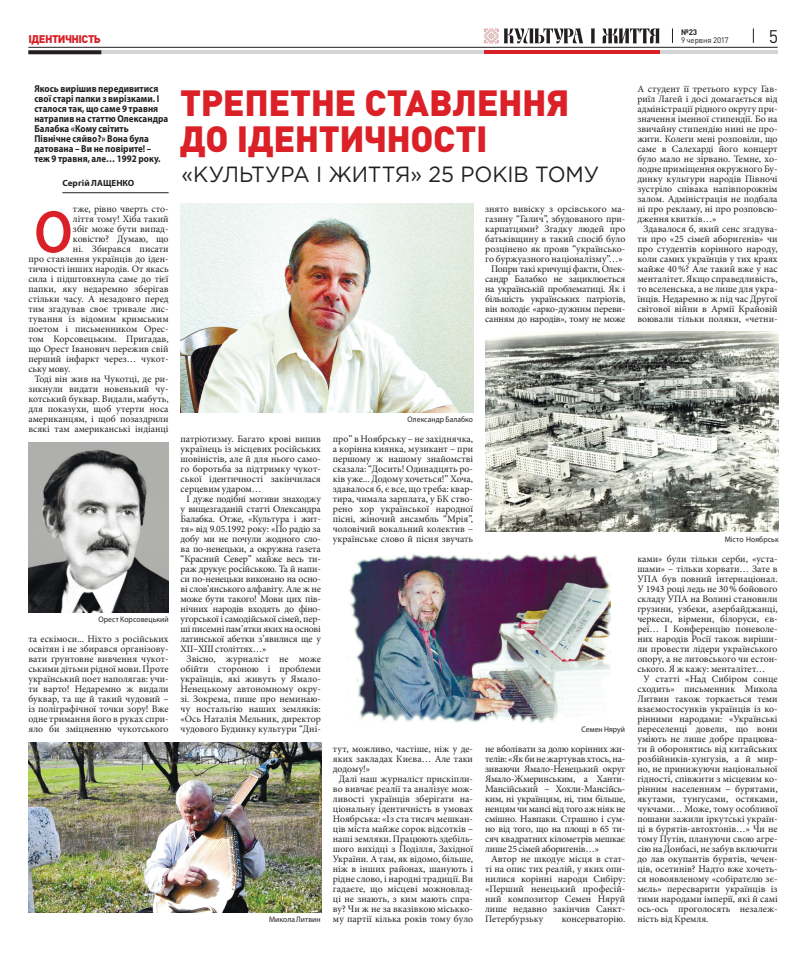
<style>
.page{position:relative;width:806px;height:964px;background:#fff}
.page>*{position:absolute;margin:0;border:0;box-sizing:border-box;transform-origin:0 0}
.BUKVICA{font:600 60.3px "Myriad Pro";color:#db2027;scale:.89 1}
.КЖ_ЗАГОЛ_сірий_32_М{font:900 36px/36px "DIN Pro";letter-spacing:-.015em;color:#db2027}
.PODZAGOLOVOK_2{font:22px "Gotham Pro";letter-spacing:-.005em;color:#231f20;scale:.96 1}
.t1{font:18px "DIN Pro";color:#231f20}
.naz_Rubriki{font:900 11px "DIN Pro";letter-spacing:-.045em;color:#d62128}
.КЖ_текст_9_10___Bold{font:700 10px/10px "Myriad Pro";letter-spacing:.005em;color:#231f20;scale:.9 1}
.КЖ_текст_9_10{font:9.8px/10px "Minion Pro";color:#231f20;text-align:justify}
.BUKVICA-2{font:9.8px "Minion Pro";color:#231f20}
.КЖ_АВТОР_Верх{font:700 9px "Myriad Pro";letter-spacing:.005em;color:#231f20}
.КЖ_АВТОР_низ{font:8px "Myriad Pro";letter-spacing:.01em;color:#231f20;scale:.95 1}
.t2{font:8px "DIN Pro";letter-spacing:-.02em;color:#231f20}
.t3{font:700 8px "DIN Pro";color:#231f20}
</style>
<div class="page">
<svg style="left:483px;top:28px;width:176px;height:16px"></svg>
<hr style="left:28px;top:47px;width:749px;height:1px;background:#231f20">
<svg style="left:752px;top:28px;width:1px;height:15px"></svg>
<svg style="left:672px;top:28px;width:1px;height:15px"></svg>
<hr style="left:28px;top:50px;width:749px;height:4px;background:#d4d5d4">
<hr style="left:483px;top:50px;width:176px;height:4px;background:#d62128">
<svg style="left:28px;top:50px;width:73px;height:4px"></svg>
<hr style="left:62px;top:193px;width:106px;height:1px;background:#231f20">
<img style="left:181px;top:203px;width:292px;height:210px">
<img style="left:28px;top:443px;width:141px;height:169px">
<img style="left:348px;top:552px;width:261px;height:170px">
<img style="left:485px;top:332px;width:292px;height:200px">
<img style="left:28px;top:742px;width:293px;height:170px">
<p class="t3" style="left:680px;top:27px;width:18px">№23</p>
<p class="naz_Rubriki" style="left:28px;top:32px;width:74px">ІДЕНТИЧНІСТЬ</p>
<p class="t2" style="left:680px;top:35px;width:49px">9 червня 2017</p>
<p class="t1" style="left:768px;top:24px;width:11px">5</p>
<p class="КЖ_текст_9_10___Bold" style="left:34px;top:84px;width:150px">Якось вирішив передивитися свої старі папки з вирізками. І сталося так, що саме 9 травня натрапив на статтю Олександра<br>Балабка «Кому світить<br>Північне сяйво?» Вона була датована – Ви не повірите! – теж 9 травня, але… 1992 року.</p>
<p class="КЖ_АВТОР_Верх" style="left:62px;top:177px;width:73px">Сергій ЛАЩЕНКО</p>
<p class="BUKVICA" style="left:34px;top:194px;width:44px">О</p>
<p class="BUKVICA-2" style="left:73px;top:203px;width:97px">тже, рівно чверть сто-</p>
<p class="BUKVICA-2" style="left:73px;top:213px;width:97px">ліття тому! Хіба такий</p>
<p class="BUKVICA-2" style="left:73px;top:223px;width:97px">збіг може бути випад-</p>
<p class="BUKVICA-2" style="left:73px;top:233px;width:97px">ковістю? Думаю, що</p>
<p class="BUKVICA-2" style="left:73px;top:243px;width:97px">ні. Збирався писати</p>
<p class="BUKVICA-2" style="left:28px;top:253px;width:142px">про ставлення українців до іден-</p>
<p class="BUKVICA-2" style="left:28px;top:263px;width:142px">тичності інших народів. От якась</p>
<p class="BUKVICA-2" style="left:28px;top:273px;width:142px">сила і підштовхнула саме до тієї</p>
<p class="BUKVICA-2" style="left:28px;top:283px;width:142px">папки, яку недаремно зберігав</p>
<p class="BUKVICA-2" style="left:28px;top:293px;width:142px">стільки часу. А незадовго перед</p>
<p class="BUKVICA-2" style="left:28px;top:303px;width:142px">тим згадував своє тривале лис-</p>
<p class="BUKVICA-2" style="left:28px;top:313px;width:142px">тування із відомим кримським</p>
<p class="BUKVICA-2" style="left:28px;top:323px;width:142px">поетом і письменником Орес-</p>
<p class="BUKVICA-2" style="left:28px;top:333px;width:142px">том Корсовецьким. Пригадав,</p>
<p class="BUKVICA-2" style="left:28px;top:343px;width:142px">що Орест Іванович пережив свій</p>
<p class="BUKVICA-2" style="left:28px;top:353px;width:142px">перший інфаркт через… чукот-</p>
<p class="BUKVICA-2" style="left:28px;top:363px;width:44px">ську мову.</p>
<p class="КЖ_текст_9_10" style="left:28px;top:374px;width:142px;text-indent:6px">Тоді він жив на Чукотці, де ри&shy;зикнули видати новенький чу&shy;котський буквар. Видали, мабуть, для показухи, щоб утерти носа американцям, і щоб позаздрили всякі там американські індіанці</p>
<p class="КЖ_АВТОР_низ" style="left:98px;top:615px;width:75px">Орест Корсовецький</p>
<p class="КЖ_текст_9_10" style="left:28px;top:634px;width:142px">та ескімоси... Ніхто з російських освітян і не збирався організову&shy;вати ґрунтовне вивчення чукот&shy;ськими дітьми рідної мови. Проте український поет наполягав: учи&shy;ти варто! Недаремно ж видали буквар, та ще й такий чудовий – із поліграфічної точки зору! Вже одне тримання його в руках спри&shy;яло би зміцненню чукотського</p>
<p class="КЖ_ЗАГОЛ_сірий_32_М" style="left:180px;top:84px;width:390px">ТРЕПЕТНЕ СТАВЛЕННЯ<br>ДО ІДЕНТИЧНОСТІ</p>
<p class="PODZAGOLOVOK_2" style="left:181px;top:162px;width:436px">«КУЛЬТУРА І ЖИТТЯ» 25 РОКІВ ТОМУ</p>
<p class="КЖ_текст_9_10" style="left:485px;top:204px;width:142px">знято вивіску з орсівського ма&shy;газину “Галич”, збудованого при&shy;карпатцями? Згадку людей про батьківщину в такий спосіб було розцінено як прояв “українсько&shy;го буржуазного націоналізму”…»</p>
<p class="КЖ_текст_9_10" style="left:485px;top:264px;width:142px;text-indent:6px">Попри такі кричущі факти, Олек&shy;сандр Балабко не зациклюється на українській проблематиці. Як і більшість українських патріотів, він володіє «арко-дужним переви&shy;санням до народів», тому не може</p>
<p class="КЖ_текст_9_10" style="left:180px;top:434px;width:142px">патріотизму. Багато крові випив українець із місцевих російських шовіністів, але й для нього само&shy;го боротьба за підтримку чукот&shy;ської ідентичності закінчилася серцевим ударом…</p>
<p class="КЖ_текст_9_10" style="left:180px;top:494px;width:142px;text-indent:6px">І дуже подібні мотиви знаходжу у вищезгаданій статті Олександра Балабка. Отже, «Культура і жит&shy;тя» від 9.05.1992 року: «По радіо за добу ми не почули жодного сло&shy;ва по-ненецьки, а окружна газета “Красний Север” майже весь ти&shy;раж друкує російською. Та й напи&shy;си по-ненецьки виконано на осно&shy;ві слов’янського алфавіту. Але ж не може бути такого! Мови цих пів&shy;нічних народів входять до фіно&shy;угорської і самодійської сімей, пер&shy;ші писемні пам’ятки яких на основі латинської абетки з’явилися ще у ХІІ–ХІІІ століттях…»</p>
<p class="КЖ_текст_9_10" style="left:180px;top:654px;width:142px;text-indent:6px">Звісно, журналіст не може обійти стороною і проблеми українців, які живуть у Ямало-Ненецькому автономному окру&shy;зі. Зокрема, пише про неминаю&shy;чу ностальгію наших земляків: «Ось Наталія Мельник, директор чудового Будинку культури “Дні-</p>
<p class="КЖ_АВТОР_низ" style="left:269px;top:915px;width:56px">Микола Литвин</p>
<p class="КЖ_АВТОР_низ" style="left:407px;top:415px;width:70px">Олександр Балабко</p>
<p class="КЖ_текст_9_10" style="left:332px;top:434px;width:142px">про” в Ноябрську – не західнячка, а корінна киянка, музикант – при першому ж нашому знайомстві сказала: “Досить! Одинадцять ро&shy;ків уже... Додому хочеться!” Хоча, здавалося б, є все, що треба: квар&shy;тира, чимала зарплата, у БК ство&shy;рено хор української народної пісні, жіночий ансамбль “Мрія”, чоловічий вокальний колектив – українське слово й пісня звучать</p>
<p class="КЖ_текст_9_10" style="left:332px;top:744px;width:142px">тут, можливо, частіше, ніж у де&shy;яких закладах Києва… Але таки додому!»</p>
<p class="КЖ_текст_9_10" style="left:332px;top:774px;width:142px;text-indent:6px">Далі наш журналіст прискіпли&shy;во вивчає реалії та аналізує мож&shy;ливості українців зберігати на&shy;ціональну ідентичність в умовах Ноябрська: «Із ста тисяч мешкан&shy;ців міста майже сорок відсотків – наші земляки. Працюють здебіль&shy;шого вихідці з Поділля, Західної України. А там, як відомо, більше, ніж в інших районах, шанують і рідне слово, і народні традиції. Ви гадаєте, що місцеві можновлад&shy;ці не знають, з ким мають спра&shy;ву? Чи ж не за вказівкою міськко&shy;му партії кілька років тому було</p>
<p class="КЖ_АВТОР_низ" style="left:581px;top:725px;width:47px">Семен Няруй</p>
<p class="КЖ_текст_9_10" style="left:485px;top:744px;width:142px">не вболівати за долю корінних жи&shy;телів: «Як би не жартував хтось, на&shy;зиваючи Ямало-Ненецький округ Ямало-Жмеринським, а Ханти-Мансійський – Хохли-Мансійсь&shy;ким, ні українцям, ні, тим більше, ненцям чи мансі від того аж ніяк не смішно. Навпаки. Страшно і сум&shy;но від того, що на площі в 65 ти&shy;сяч квадратних кілометрів мешкає лише 25 сімей аборигенів…»</p>
<p class="КЖ_текст_9_10" style="left:485px;top:854px;width:142px;text-indent:6px">Автор не шкодує місця в стат&shy;ті на опис тих реалій, у яких опи&shy;нилися корінні народи Сибіру: «Перший ненецький професій&shy;ний композитор Семен Няруй лише недавно закінчив Санкт-Петербурзьку</p>
<p class="КЖ_текст_9_10" style="left:561px;top:914px;width:65px">консерваторію.</p>
<p class="КЖ_текст_9_10" style="left:637px;top:84px;width:142px">А студент її третього курсу Гав&shy;риїл Лагей і досі домагається від адміністрації рідного округу при&shy;значення іменної стипендії. Бо на звичайну стипендію нині не про&shy;жити. Колеги мені розповіли, що саме в Салехарді його концерт було мало не зірвано. Темне, хо&shy;лодне приміщення окружного Бу&shy;динку культури народів Півночі зустріло співака напівпорожнім залом. Адміністрація не подбала ні про рекламу, ні про розповсю&shy;дження квитків…»</p>
<p class="КЖ_текст_9_10" style="left:637px;top:224px;width:142px;text-indent:6px">Здавалося б, який сенс згадува&shy;ти про «25 сімей аборигенів» чи про студентів корінного народу, коли самих українців у тих краях майже 40%? Але такий вже у нас менталітет. Якщо справедливість, то вселенська, а не лише для укра&shy;їнців. Недаремно ж під час Другої світової війни в Армії Крайовій воювали тільки поляки, «четни-</p>
<p class="КЖ_АВТОР_низ" style="left:724px;top:535px;width:58px">Місто Ноябрськ</p>
<p class="КЖ_текст_9_10" style="left:637px;top:554px;width:142px">ками» були тільки серби, «уста&shy;шами» – тільки хорвати… Зате в УПА був повний інтернаціонал.<br>У 1943 році ледь не 30% бойового складу УПА на Волині становили грузини, узбеки, азербайджанці, черкеси, вірмени, білоруси, єв&shy;реї… І Конференцію поневоле&shy;них народів Росії також виріши&shy;ли провести лідери українського опору, а не литовського чи естон&shy;ського. Я ж кажу: менталітет…</p>
<p class="КЖ_текст_9_10" style="left:637px;top:674px;width:142px;text-indent:6px">У статті «Над Сибіром сонце сходить» письменник Микола Литвин також торкається теми взаємостосунків українців із ко&shy;рінними народами: «Українські переселенці довели, що вони уміють не лише добре працюва&shy;ти й оборонятись від китайських розбійників-хунгузів, а й мир&shy;но, не принижуючи національної гідності, співжити з місцевим ко&shy;рінним населенням – бурятами, якутами, тунгусами, остяками, чукчами… Може, тому особливої пошани зажили іркутські україн&shy;ці в бурятів-автохтонів…» Чи не тому Путін, плануючи свою агре&shy;сію на Донбасі, не забув включити до лав окупантів бурятів, чечен&shy;ців, осетинів? Надто вже хочеть&shy;ся новоявленому «собіратєлю зє&shy;мєль» пересварити українців із тими народами імперії, які й самі ось-ось проголосять незалеж&shy;ність від Кремля.</p>
</div>
